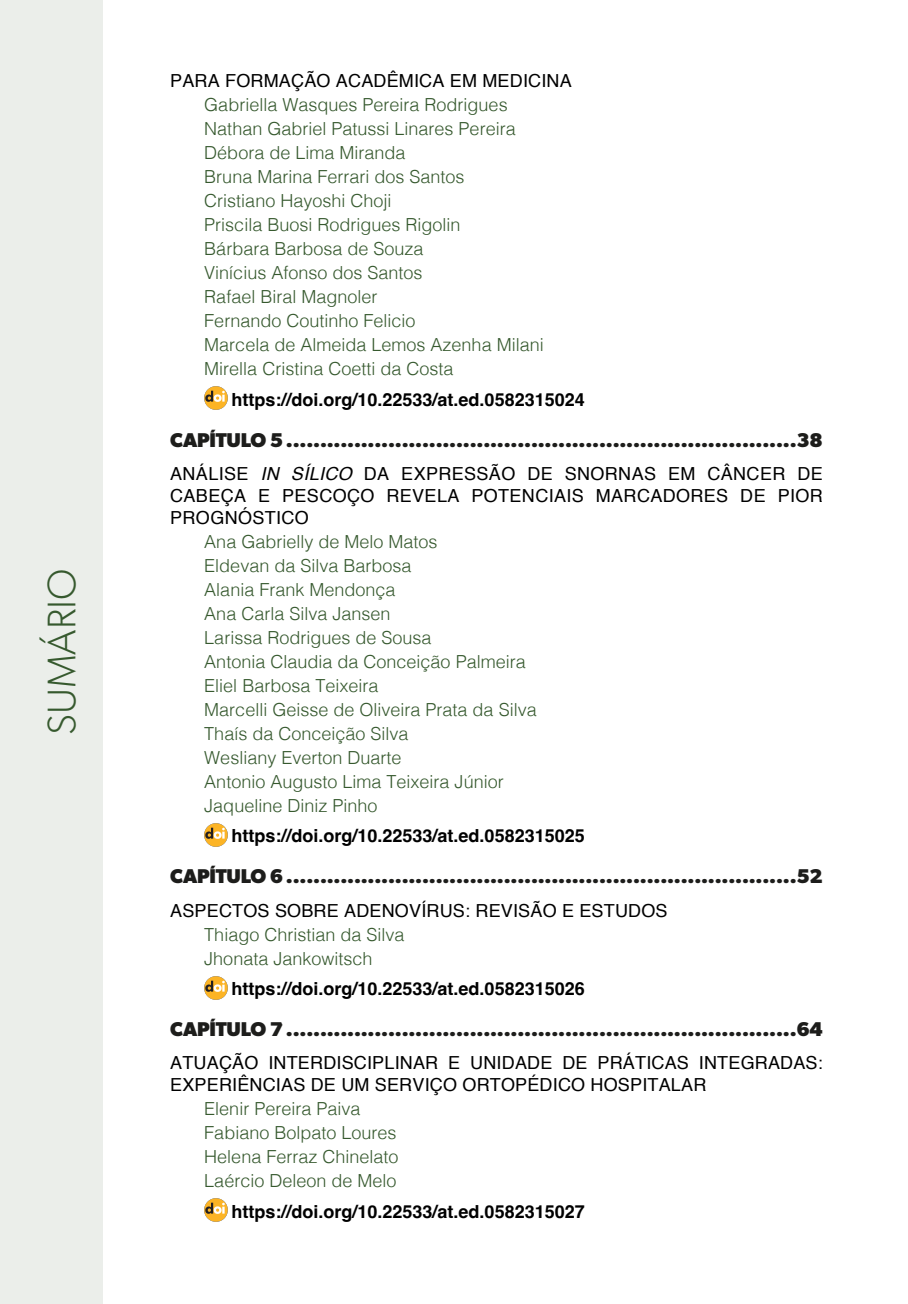
<style>
.page{position:relative;width:908px;height:1304px;background:#fff}
.page>*{position:absolute;margin:0;border:0;box-sizing:border-box;transform-origin:0 0}
.t1{font:300 40px "Gibson";color:#36592e}
.t2{font:700 20px "Gibson";letter-spacing:-.01em;color:#1d1d1b}
.t3{font:300 18px/24px "Helvetica";color:#36592e}
.t4{font:18px/22px "Helvetica";letter-spacing:.01em;color:#000;text-align:justify}
.t5{font:700 18px "Helvetica";color:#000}
.s1{font-style:italic}
</style>
<div class="page">
<div style="left:0;top:0;width:103px;height:1304px;background:#ebeeea"></div>
<img style="left:204px;top:387px;width:23px;height:23px">
<img style="left:204px;top:823px;width:23px;height:23px">
<img style="left:204px;top:976px;width:23px;height:23px">
<img style="left:204px;top:1199px;width:23px;height:23px">
<h1 class="t1" style="left:37px;top:735px;width:167px;rotate:-90deg">SUMÁRIO</h1>
<p class="t4" style="left:170px;top:70px;width:403px">PARA FORMAÇÃO ACADÊMICA EM MEDICINA</p>
<p class="t3" style="left:204px;top:92px;width:341px">Gabriella Wasques Pereira Rodrigues<br>Nathan Gabriel Patussi Linares Pereira<br>Débora de Lima Miranda<br>Bruna Marina Ferrari dos Santos<br>Cristiano Hayoshi Choji<br>Priscila Buosi Rodrigues Rigolin<br>Bárbara Barbosa de Souza<br>Vinícius Afonso dos Santos<br>Rafael Biral Magnoler<br>Fernando Coutinho Felicio<br>Marcela de Almeida Lemos Azenha Milani<br>Mirella Cristina Coetti da Costa</p>
<p class="t5" style="left:231px;top:388px;width:355px">https://doi.org/10.22533/at.ed.0582315024</p>
<p class="t2" style="left:170px;top:428px;width:653px">CAPÍTULO 5 ...........................................................................38</p>
<p class="t4" style="left:170px;top:463px;width:653px">ANÁLISE <span class="s1">IN SÍLICO</span> DA EXPRESSÃO DE SNORNAS EM CÂNCER DE CABEÇA E PESCOÇO REVELA POTENCIAIS MARCADORES DE PIOR PROGNÓSTICO</p>
<p class="t3" style="left:204px;top:528px;width:334px">Ana Gabrielly de Melo Matos<br>Eldevan da Silva Barbosa<br>Alania Frank Mendonça<br>Ana Carla Silva Jansen<br>Larissa Rodrigues de Sousa<br>Antonia Claudia da Conceição Palmeira<br>Eliel Barbosa Teixeira<br>Marcelli Geisse de Oliveira Prata da Silva<br>Thaís da Conceição Silva<br>Wesliany Everton Duarte<br>Antonio Augusto Lima Teixeira Júnior<br>Jaqueline Diniz Pinho</p>
<p class="t5" style="left:231px;top:825px;width:355px">https://doi.org/10.22533/at.ed.0582315025</p>
<p class="t2" style="left:170px;top:865px;width:653px">CAPÍTULO 6 ...........................................................................52</p>
<p class="t4" style="left:170px;top:900px;width:498px">ASPECTOS SOBRE ADENOVÍRUS: REVISÃO E ESTUDOS</p>
<p class="t3" style="left:204px;top:921px;width:202px">Thiago Christian da Silva<br>Jhonata Jankowitsch</p>
<p class="t5" style="left:231px;top:978px;width:355px">https://doi.org/10.22533/at.ed.0582315026</p>
<p class="t2" style="left:170px;top:1017px;width:653px">CAPÍTULO 7 ...........................................................................64</p>
<p class="t4" style="left:170px;top:1053px;width:653px">ATUAÇÃO INTERDISCIPLINAR E UNIDADE DE PRÁTICAS INTEGRADAS:<br>EXPERIÊNCIAS DE UM SERVIÇO ORTOPÉDICO HOSPITALAR</p>
<p class="t3" style="left:204px;top:1096px;width:196px">Elenir Pereira Paiva<br>Fabiano Bolpato Loures<br>Helena Ferraz Chinelato<br>Laércio Deleon de Melo</p>
<p class="t5" style="left:231px;top:1201px;width:355px">https://doi.org/10.22533/at.ed.0582315027</p>
</div>
